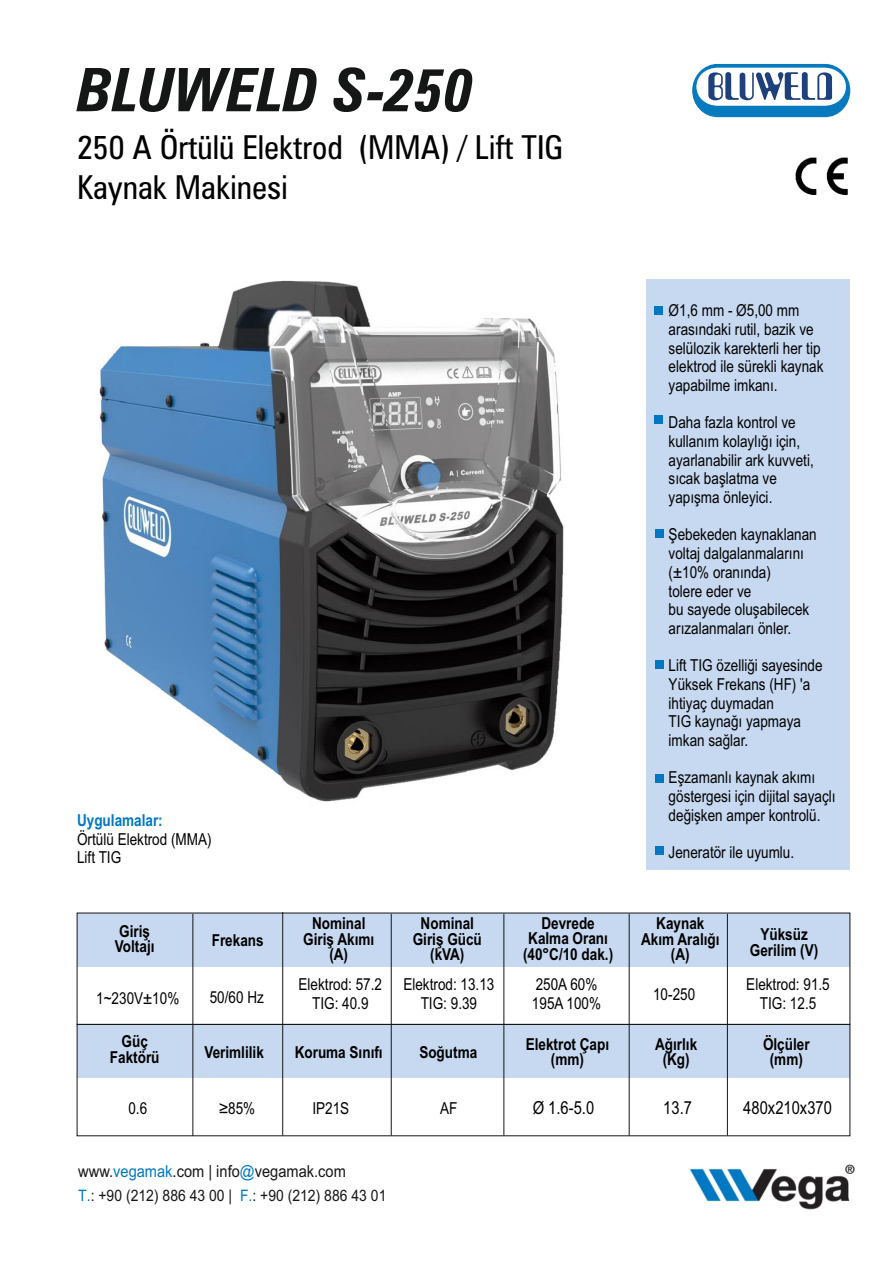
<style>
.page{position:relative;width:893px;height:1263px;background:#fff}
.page>*{position:absolute;margin:0;border:0;box-sizing:border-box;transform-origin:0 0}
.t1{font:italic 700 condensed 60px "Zurich BT";color:#151616}
.t2{font:condensed 33px/39.6px "Zurich BT";color:#000}
.t3{font:18px "Arial Narrow";color:#000}
.t4{font:16.5px/18.8px "Arial Narrow";color:#000}
.t5{font:700 16.5px/15.5px "Arial Narrow";color:#000;text-align:center}
.t6{font:16.5px "Arial Narrow";color:#151616;scale:1.08 1}
.t7{font:700 16.5px "Arial Narrow";color:#0078c1}
.t8{font:15.75px "Arial Narrow";color:#151616;scale:1.08 1}
.s1{color:#0078c1}
</style>
<div class="page">
<div style="left:77px;top:1024px;width:773px;height:54px;background:#c7d9f0"></div>
<div style="left:77px;top:1024px;width:773px;height:112px;border:1px solid #151616"></div>
<img style="left:99px;top:280px;width:465px;height:522px">
<svg style="left:692px;top:64px;width:158px;height:53px"></svg>
<div style="left:77px;top:913px;width:773px;height:53px;background:#c7d9f0"></div>
<hr style="left:193px;top:914px;width:1px;height:222px;background:#151616">
<hr style="left:282px;top:912px;width:1px;height:223px;background:#151616">
<div style="left:646px;top:279px;width:204px;height:591px;background:#c7d9f0"></div>
<div style="left:655px;top:306px;width:8px;height:8px;background:#0078c1"></div>
<div style="left:655px;top:530px;width:9px;height:8px;background:#0078c1"></div>
<div style="left:655px;top:661px;width:9px;height:8px;background:#0078c1"></div>
<div style="left:655px;top:774px;width:9px;height:9px;background:#0078c1"></div>
<hr style="left:391px;top:914px;width:1px;height:221px;background:#151616">
<hr style="left:504px;top:914px;width:1px;height:221px;background:#151616">
<hr style="left:629px;top:914px;width:1px;height:221px;background:#151616">
<hr style="left:727px;top:914px;width:1px;height:221px;background:#151616">
<img style="left:689px;top:1164px;width:166px;height:46px">
<img style="left:795px;top:157px;width:53px;height:38px">
<div style="left:655px;top:415px;width:8px;height:9px;background:#0078c1"></div>
<div style="left:655px;top:846px;width:9px;height:8px;background:#0078c1"></div>
<h1 class="t1" style="left:77px;top:66px;width:398px">BLUWELD S-250</h1>
<h2 class="t2" style="left:77px;top:131px;width:488px">250 A Örtülü Elektrod (MMA) / Lift TIG<br>Kaynak Makinesi</h2>
<p class="t7" style="left:77px;top:814px;width:87px">Uygulamalar:</p>
<p class="t4" style="left:77px;top:831px;width:136px">Örtülü Elektrod (MMA)<br>Lift TIG</p>
<p class="t5" style="left:115px;top:925px;width:41px;text-align:left">Giriş<br>Voltajı</p>
<p class="t5" style="left:212px;top:934px;width:53px">Frekans</p>
<p class="t4" style="left:96px;top:990px;width:85px">1~230V±10%</p>
<p class="t5" style="left:110px;top:1035px;width:51px">Güç<br>Faktörü</p>
<p class="t4" style="left:128px;top:1100px;width:20px">0.6</p>
<p class="t4" style="left:210px;top:989px;width:56px">50/60 Hz</p>
<p class="t5" style="left:204px;top:1046px;width:61px">Verimlilik</p>
<p class="t4" style="left:219px;top:1100px;width:38px">≥85%</p>
<p class="t5" style="left:303px;top:917px;width:72px">Nominal<br>Giriş Akımı (A)</p>
<p class="t4" style="left:299px;top:976px;width:85px;text-align:center">Elektrod: 57.2<br>TIG: 40.9</p>
<p class="t5" style="left:295px;top:1046px;width:89px">Koruma Sınıfı</p>
<p class="t4" style="left:312px;top:1100px;width:38px">IP21S</p>
<p class="t6" style="left:78px;top:1165px;width:249px">www.<span class="s1">vegamak</span>.com | info<span class="s1">@</span>vegamak.com</p>
<p class="t8" style="left:78px;top:1189px;width:287px"><span class="s1">T.</span>: +90 (212) 886 43 00 | <span class="s1">F.</span>: +90 (212) 886 43 01</p>
<p class="t5" style="left:413px;top:917px;width:71px">Nominal<br>Giriş Gücü (kVA)</p>
<p class="t4" style="left:403px;top:976px;width:93px;text-align:center">Elektrod: 13.13<br>TIG: 9.39</p>
<p class="t5" style="left:419px;top:1046px;width:59px">Soğutma</p>
<p class="t4" style="left:440px;top:1100px;width:19px">AF</p>
<p class="t5" style="left:523px;top:917px;width:92px">Devrede<br>Kalma Oranı (40°C/10 dak.)</p>
<p class="t4" style="left:532px;top:976px;width:71px">250A 60%<br>195A 100%</p>
<p class="t5" style="left:526px;top:1038px;width:85px">Elektrot Çapı (mm)</p>
<p class="t3" style="left:533px;top:1101px;width:63px">Ø 1.6-5.0</p>
<p class="t4" style="left:669px;top:303px;width:156px">Ø1,6 mm - Ø5,00 mm arasındaki rutil, bazik ve selülozik karekterli her tip elektrod ile sürekli kaynak yapabilme imkanı.</p>
<p class="t4" style="left:669px;top:415px;width:147px">Daha fazla kontrol ve kullanım kolaylığı için, ayarlanabilir ark kuvveti, sıcak başlatma ve yapışma önleyici.</p>
<p class="t4" style="left:669px;top:527px;width:150px">Şebekeden kaynaklanan voltaj dalgalanmalarını (±10% oranında)<br>tolere eder ve<br>bu sayede oluşabilecek arızalanmaları önler.</p>
<p class="t4" style="left:669px;top:658px;width:155px">Lift TIG özelliği sayesinde<br>Yüksek Frekans (HF) 'a ihtiyaç duymadan<br>TIG kaynağı yapmaya imkan sağlar.</p>
<p class="t4" style="left:669px;top:770px;width:168px">Eşzamanlı kaynak akımı göstergesi için dijital sayaçlı değişken amper kontrolü.</p>
<p class="t4" style="left:669px;top:844px;width:127px">Jeneratör ile uyumlu.</p>
<p class="t5" style="left:641px;top:917px;width:80px">Kaynak<br>Akım Aralığı (A)</p>
<p class="t4" style="left:653px;top:986px;width:44px">10-250</p>
<p class="t5" style="left:655px;top:1038px;width:44px">Ağırlık (Kg)</p>
<p class="t3" style="left:663px;top:1101px;width:30px">13.7</p>
<p class="t5" style="left:750px;top:928px;width:70px">Yüksüz<br>Gerilim (V)</p>
<p class="t4" style="left:746px;top:976px;width:85px;text-align:center">Elektrod: 91.5<br>TIG: 12.5</p>
<p class="t5" style="left:763px;top:1038px;width:48px">Ölçüler (mm)</p>
<p class="t3" style="left:743px;top:1101px;width:90px">480x210x370</p>
</div>
